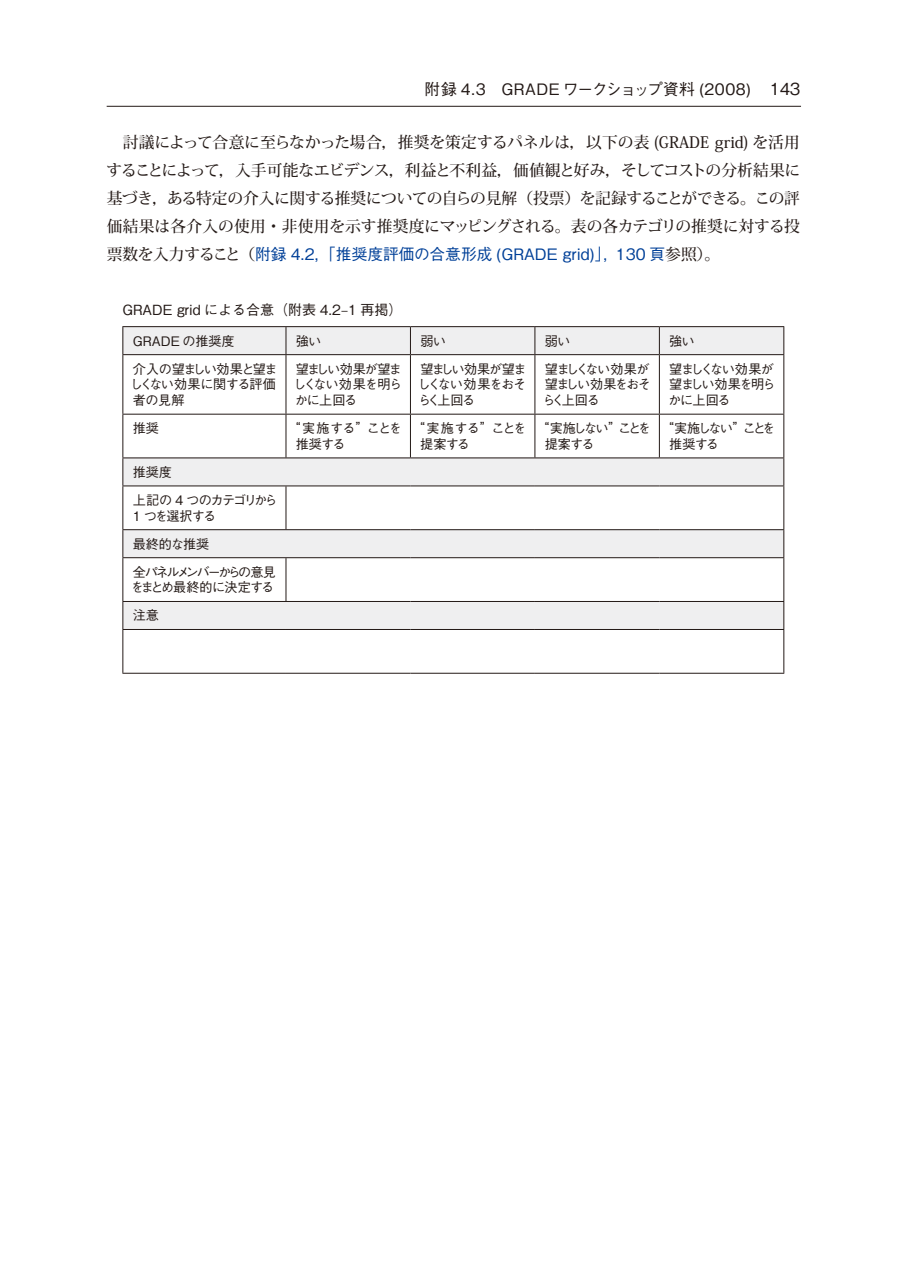
<style>
.page{position:relative;width:903px;height:1275px;background:#fff}
.page>*{position:absolute;margin:0;border:0;box-sizing:border-box;transform-origin:0 0}
.t1{font:500 15.75px/28px "Koz Min Std";letter-spacing:.005em;color:#231916;text-align:justify}
.t2{font:500 15.75px "Gothic BBB Pro";color:#004098}
.t3{font:500 15.75px "Gothic BBB Pro";letter-spacing:.025em;color:#231916}
.t4{font:500 14px "Gothic BBB Pro";color:#231916}
.t5{font:500 13.12px/15.8px "Gothic BBB Pro";letter-spacing:-.085em;color:#231916;text-align:justify}
.t6{font:500 13.12px/15.8px "Gothic BBB Pro";letter-spacing:-.055em;color:#231916}
.t7{font:500 13.12px/15.8px "Gothic BBB Pro";letter-spacing:-.03em;color:#231916}
.t8{font:500 13.12px/15.8px "Gothic BBB Pro";letter-spacing:-.145em;color:#231916}
.t9{font:500 13.12px/28px "Gothic BBB Pro";letter-spacing:-.125em;color:#231916}
.t10{font:500 13.12px/28px "Gothic BBB Pro";letter-spacing:-.115em;color:#231916}
.t11{font:500 13.12px "Gothic BBB Pro";color:#231916}
.s1{font-size:16.62px}
.s2{font-family:"Koz Min Std";color:#231916}
</style>
<div class="page">
<hr style="left:107px;top:106px;width:694px;height:1px;background:#231916">
<div style="left:123px;top:327px;width:163px;height:28px;background:#efeff0"></div>
<div style="left:286px;top:327px;width:124px;height:28px;background:#efeff0"></div>
<div style="left:410px;top:327px;width:125px;height:28px;background:#efeff0"></div>
<div style="left:535px;top:327px;width:124px;height:28px;background:#efeff0"></div>
<div style="left:659px;top:327px;width:125px;height:28px;background:#efeff0"></div>
<div style="left:123px;top:458px;width:661px;height:28px;background:#efeff0"></div>
<div style="left:123px;top:530px;width:661px;height:28px;background:#efeff0"></div>
<div style="left:123px;top:601px;width:661px;height:28px;background:#efeff0"></div>
<hr style="left:122px;top:326px;width:164px;height:1px;background:#231916">
<svg style="left:122px;top:327px;width:1px;height:27px"></svg>
<hr style="left:286px;top:326px;width:124px;height:1px;background:#231916">
<svg style="left:286px;top:327px;width:1px;height:27px"></svg>
<hr style="left:410px;top:326px;width:125px;height:1px;background:#231916">
<svg style="left:410px;top:327px;width:1px;height:27px"></svg>
<hr style="left:535px;top:326px;width:124px;height:1px;background:#231916">
<svg style="left:534px;top:327px;width:1px;height:27px"></svg>
<hr style="left:659px;top:326px;width:125px;height:1px;background:#231916">
<svg style="left:659px;top:327px;width:1px;height:27px"></svg>
<svg style="left:783px;top:327px;width:1px;height:27px"></svg>
<hr style="left:122px;top:354px;width:164px;height:1px;background:#231916">
<hr style="left:122px;top:355px;width:1px;height:59px;background:#231916">
<hr style="left:286px;top:354px;width:124px;height:1px;background:#231916">
<hr style="left:286px;top:355px;width:1px;height:59px;background:#231916">
<hr style="left:410px;top:354px;width:125px;height:1px;background:#231916">
<hr style="left:410px;top:355px;width:1px;height:59px;background:#231916">
<hr style="left:535px;top:354px;width:124px;height:1px;background:#231916">
<hr style="left:534px;top:355px;width:1px;height:59px;background:#231916">
<hr style="left:659px;top:354px;width:125px;height:1px;background:#231916">
<hr style="left:659px;top:355px;width:1px;height:59px;background:#231916">
<hr style="left:783px;top:355px;width:1px;height:59px;background:#231916">
<hr style="left:122px;top:414px;width:164px;height:1px;background:#231916">
<hr style="left:122px;top:415px;width:1px;height:42px;background:#231916">
<hr style="left:286px;top:414px;width:124px;height:1px;background:#231916">
<hr style="left:286px;top:415px;width:1px;height:42px;background:#231916">
<hr style="left:410px;top:414px;width:125px;height:1px;background:#231916">
<hr style="left:410px;top:415px;width:1px;height:42px;background:#231916">
<hr style="left:535px;top:414px;width:124px;height:1px;background:#231916">
<hr style="left:534px;top:415px;width:1px;height:42px;background:#231916">
<hr style="left:659px;top:414px;width:125px;height:1px;background:#231916">
<hr style="left:659px;top:415px;width:1px;height:42px;background:#231916">
<hr style="left:783px;top:415px;width:1px;height:42px;background:#231916">
<hr style="left:122px;top:486px;width:1px;height:43px;background:#231916">
<hr style="left:286px;top:486px;width:1px;height:43px;background:#231916">
<hr style="left:783px;top:486px;width:1px;height:43px;background:#231916">
<hr style="left:122px;top:558px;width:1px;height:43px;background:#231916">
<hr style="left:286px;top:558px;width:1px;height:43px;background:#231916">
<hr style="left:783px;top:558px;width:1px;height:43px;background:#231916">
<hr style="left:122px;top:630px;width:1px;height:43px;background:#231916">
<hr style="left:783px;top:630px;width:1px;height:43px;background:#231916">
<hr style="left:122px;top:673px;width:164px;height:1px;background:#231916">
<hr style="left:286px;top:673px;width:124px;height:1px;background:#231916">
<hr style="left:410px;top:673px;width:125px;height:1px;background:#231916">
<hr style="left:535px;top:673px;width:124px;height:1px;background:#231916">
<hr style="left:659px;top:673px;width:125px;height:1px;background:#231916">
<hr style="left:122px;top:457px;width:164px;height:1px;background:#231916">
<svg style="left:122px;top:458px;width:1px;height:27px"></svg>
<hr style="left:286px;top:457px;width:124px;height:1px;background:#231916">
<hr style="left:410px;top:457px;width:125px;height:1px;background:#231916">
<hr style="left:535px;top:457px;width:124px;height:1px;background:#231916">
<hr style="left:659px;top:457px;width:125px;height:1px;background:#231916">
<svg style="left:783px;top:458px;width:1px;height:27px"></svg>
<hr style="left:122px;top:485px;width:164px;height:1px;background:#231916">
<hr style="left:286px;top:485px;width:124px;height:1px;background:#231916">
<hr style="left:410px;top:485px;width:125px;height:1px;background:#231916">
<hr style="left:535px;top:485px;width:124px;height:1px;background:#231916">
<hr style="left:659px;top:485px;width:125px;height:1px;background:#231916">
<hr style="left:122px;top:529px;width:164px;height:1px;background:#231916">
<svg style="left:122px;top:530px;width:1px;height:27px"></svg>
<hr style="left:286px;top:529px;width:124px;height:1px;background:#231916">
<hr style="left:410px;top:529px;width:125px;height:1px;background:#231916">
<hr style="left:535px;top:529px;width:124px;height:1px;background:#231916">
<hr style="left:659px;top:529px;width:125px;height:1px;background:#231916">
<svg style="left:783px;top:530px;width:1px;height:27px"></svg>
<hr style="left:122px;top:557px;width:164px;height:1px;background:#231916">
<hr style="left:286px;top:557px;width:124px;height:1px;background:#231916">
<hr style="left:410px;top:557px;width:125px;height:1px;background:#231916">
<hr style="left:535px;top:557px;width:124px;height:1px;background:#231916">
<hr style="left:659px;top:557px;width:125px;height:1px;background:#231916">
<hr style="left:122px;top:601px;width:164px;height:1px;background:#231916">
<svg style="left:122px;top:602px;width:1px;height:27px"></svg>
<hr style="left:286px;top:601px;width:124px;height:1px;background:#231916">
<hr style="left:410px;top:601px;width:125px;height:1px;background:#231916">
<hr style="left:535px;top:601px;width:124px;height:1px;background:#231916">
<hr style="left:659px;top:601px;width:125px;height:1px;background:#231916">
<svg style="left:783px;top:602px;width:1px;height:27px"></svg>
<hr style="left:122px;top:629px;width:164px;height:1px;background:#231916">
<hr style="left:286px;top:629px;width:124px;height:1px;background:#231916">
<hr style="left:410px;top:629px;width:125px;height:1px;background:#231916">
<hr style="left:535px;top:629px;width:124px;height:1px;background:#231916">
<hr style="left:659px;top:629px;width:125px;height:1px;background:#231916">
<p class="t3" style="left:425px;top:76px;width:377px">附録 4.3　GRADE ワークショップ資料 (2008) <span class="s1">143</span></p>
<p class="t1" style="left:107px;top:128px;width:696px">　討議によって合意に至らなかった場合，推奨を策定するパネルは，以下の表 (GRADE grid) を活用することによって，入手可能なエビデンス，利益と不利益，価値観と好み，そしてコストの分析結果に基づき，ある特定の介入に関する推奨についての自らの見解（投票）を記録することができる。この評価結果は各介入の使用・非使用を示す推奨度にマッピングされる。表の各カテゴリの推奨に対する投</p>
<p class="t2" style="left:107px;top:242px;width:615px"><span class="s2">票数を入力すること（</span>附録 4.2，「推奨度評価の合意形成 (GRADE grid)」，130 頁<span class="s2">参照）。</span></p>
<p class="t4" style="left:122px;top:298px;width:281px">GRADE grid による合意（附表 4.2–1 再掲）</p>
<p class="t11" style="left:133px;top:330px;width:103px">GRADE の推奨度</p>
<p class="t5" style="left:296px;top:331px;width:27px">強い</p>
<p class="t5" style="left:420px;top:331px;width:27px">弱い</p>
<p class="t5" style="left:545px;top:331px;width:27px">弱い</p>
<p class="t5" style="left:669px;top:331px;width:27px">強い</p>
<p class="t7" style="left:130px;top:359px;width:149px">介入の望ましい効果と望ましくない効果に関する評価者の見解</p>
<p class="t5" style="left:293px;top:359px;width:111px">望ましい効果が望ましくない効果を明らかに上回る</p>
<p class="t5" style="left:417px;top:359px;width:110px">望ましい効果が望ましくない効果をおそらく上回る</p>
<p class="t5" style="left:542px;top:359px;width:110px">望ましくない効果が望ましい効果をおそらく上回る</p>
<p class="t5" style="left:668px;top:359px;width:109px">望ましくない効果が望ましい効果を明らかに上回る</p>
<p class="t5" style="left:133px;top:419px;width:28px">推奨</p>
<p class="t6" style="left:296px;top:419px;width:108px;text-indent:-8px">“実施する”ことを推奨する</p>
<p class="t6" style="left:420px;top:419px;width:108px;text-indent:-8px">“実施する”ことを提案する</p>
<p class="t8" style="left:545px;top:419px;width:108px;text-indent:-8px">“ 実施しない”ことを提案する</p>
<p class="t8" style="left:669px;top:419px;width:108px;text-indent:-8px">“ 実施しない”ことを推奨する</p>
<p class="t10" style="left:133px;top:456px;width:146px">推奨度<br>上記の 4 つのカテゴリから</p>
<p class="t9" style="left:133px;top:500px;width:145px">1 つを選択する<br>最終的な推奨<br>全パネルメンバーからの意見</p>
<p class="t6" style="left:131px;top:572px;width:145px;line-height:28px">をまとめ最終的に決定する注意</p>
</div>
